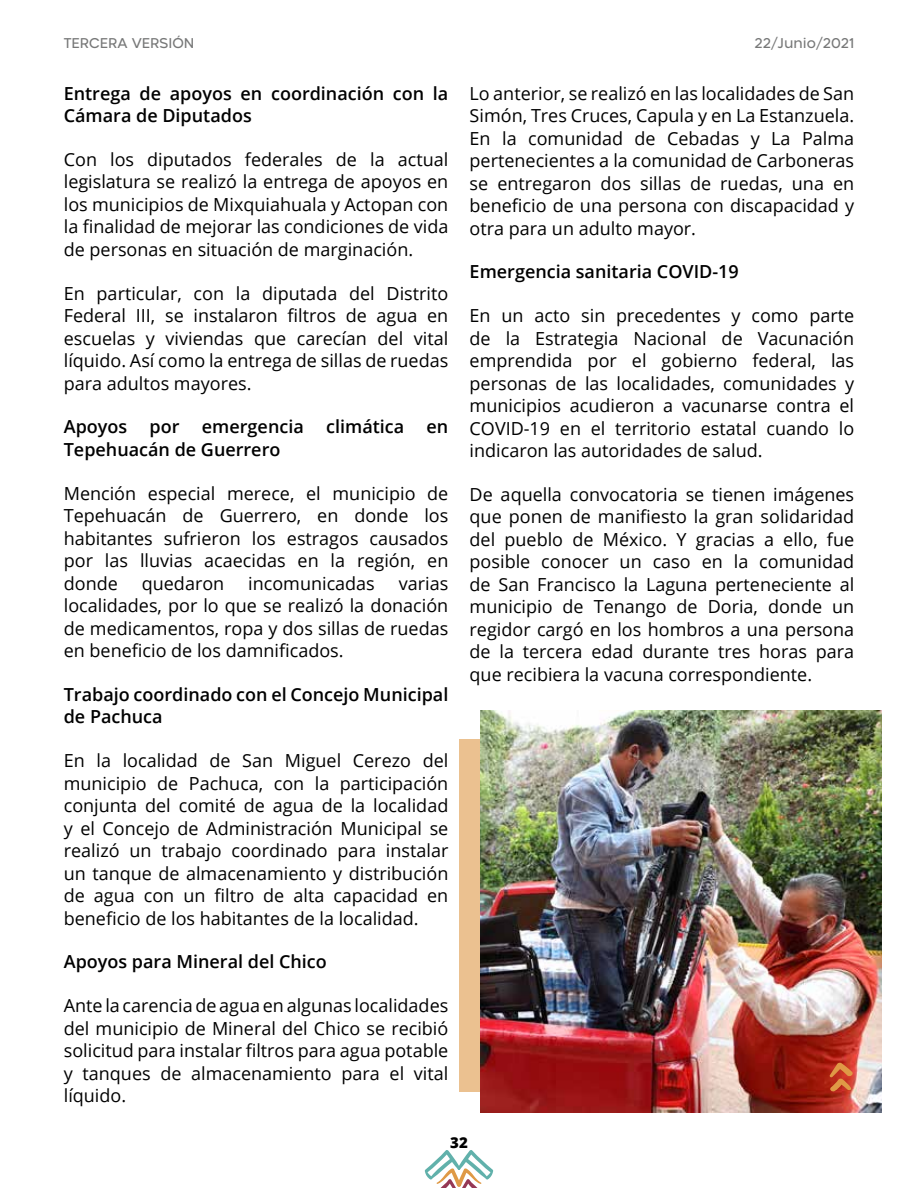
<style>
.page{position:relative;width:918px;height:1188px;background:#fff}
.page>*{position:absolute;margin:0;border:0;box-sizing:border-box;transform-origin:0 0}
.t1{font:18px/22.5px "Open Sans";color:#000101;text-align:justify}
.t2{font:600 18px/22.5px "Open Sans";color:#000101}
.t3{font:800 15px "Open Sans";color:#000}
.t4{font:13.5px "Aftika";color:#777878}
</style>
<div class="page">
<svg style="left:425px;top:1150px;width:68px;height:38px"></svg>
<div style="left:459px;top:739px;width:372px;height:352px;background:#ebc190"></div>
<img style="left:480px;top:711px;width:402px;height:402px">
<svg style="left:829px;top:1062px;width:26px;height:31px"></svg>
<p class="t4" style="left:64px;top:35px;width:132px">TERCERA VERSIÓN</p>
<p class="t4" style="left:754px;top:35px;width:101px">22/Junio/2021</p>
<p class="t2" style="left:64px;top:82px;width:386px">Entrega de apoyos en coordinación con la<br>Cámara de Diputados</p>
<p class="t1" style="left:64px;top:148px;width:386px">Con los diputados federales de la actual legislatura se realizó la entrega de apoyos en los municipios de Mixquiahuala y Actopan con la finalidad de mejorar las condiciones de vida de personas en situación de marginación.</p>
<p class="t1" style="left:64px;top:281px;width:386px">En particular, con la diputada del Distrito Federal III, se instalaron filtros de agua en escuelas y viviendas que carecían del vital líquido. Así como la entrega de sillas de ruedas para adultos mayores.</p>
<p class="t2" style="left:64px;top:415px;width:386px">Apoyos por emergencia climática en<br>Tepehuacán de Guerrero</p>
<p class="t1" style="left:64px;top:481px;width:386px">Mención especial merece, el municipio de Tepehuacán de Guerrero, en donde los habitantes sufrieron los estragos causados por las lluvias acaecidas en la región, en donde</p>
<p class="t1" style="left:470px;top:81px;width:386px">Lo anterior, se realizó en las localidades de San Simón, Tres Cruces, Capula y en La Estanzuela.<br>En la comunidad de Cebadas y La Palma pertenecientes a la comunidad de Carboneras se entregaron dos sillas de ruedas, una en beneficio de una persona con discapacidad y otra para un adulto mayor.</p>
<p class="t2" style="left:470px;top:260px;width:271px">Emergencia sanitaria COVID-19</p>
<p class="t1" style="left:470px;top:304px;width:386px">En un acto sin precedentes y como parte de la Estrategia Nacional de Vacunación emprendida por el gobierno federal, las personas de las localidades, comunidades y municipios acudieron a vacunarse contra el COVID-19 en el territorio estatal cuando lo indicaron las autoridades de salud.</p>
<p class="t1" style="left:470px;top:483px;width:386px">De aquella convocatoria se tienen imágenes que ponen de manifiesto la gran solidaridad del pueblo de México. Y gracias a ello, fue posible conocer un caso en la comunidad de San Francisco la Laguna perteneciente al municipio de Tenango de Doria, donde un regidor cargó en los hombros a una persona de la tercera edad durante tres horas para que recibiera la vacuna correspondiente.</p>
<p class="t1" style="left:142px;top:571px;width:84px">quedaron</p>
<p class="t1" style="left:248px;top:571px;width:128px">incomunicadas</p>
<p class="t1" style="left:64px;top:571px;width:386px;text-indent:335px">varias localidades, por lo que se realizó la donación de medicamentos, ropa y dos sillas de ruedas en beneficio de los damnificados.</p>
<p class="t2" style="left:64px;top:683px;width:386px">Trabajo coordinado con el Concejo Municipal de Pachuca</p>
<p class="t1" style="left:64px;top:749px;width:386px">En la localidad de San Miguel Cerezo del municipio de Pachuca, con la participación conjunta del comité de agua de la localidad y el Concejo de Administración Municipal se realizó un trabajo coordinado para instalar un tanque de almacenamiento y distribución de agua con un filtro de alta capacidad en beneficio de los habitantes de la localidad.</p>
<p class="t2" style="left:64px;top:950px;width:265px">Apoyos para Mineral del Chico</p>
<p class="t1" style="left:64px;top:994px;width:386px">Ante la carencia de agua en algunas localidades del municipio de Mineral del Chico se recibió solicitud para instalar filtros para agua potable y tanques de almacenamiento para el vital líquido.</p>
<p class="t3" style="left:450px;top:1131px;width:19px">32</p>
</div>
